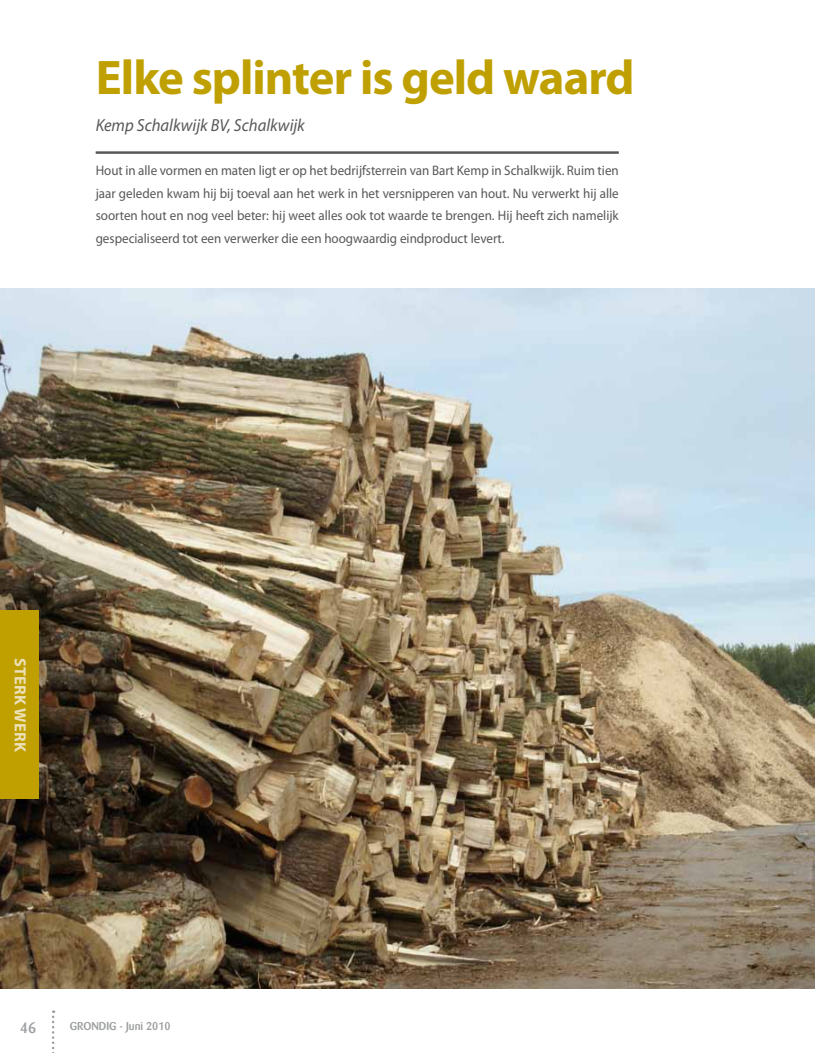
<style>
.page{position:relative;width:815px;height:1053px;background:#fff}
.page>*{position:absolute;margin:0;border:0;box-sizing:border-box;transform-origin:0 0}
.t1{font:700 48.75px "Myriad Pro";letter-spacing:-.02em;color:#bfa000}
.t2{font:italic 17.5px "Myriad Pro";color:#58585a;scale:.95 1}
.t3{font:700 16.25px "Myriad Pro";color:#ece0b8}
.t4{font:500 15px "Barmeno Pro";color:#9c9e9f}
.t5{font:13.75px/22.5px "Myriad Pro";color:#58585a;text-align:justify;scale:.95 1}
.t6{font:500 11.25px "Barmeno Pro";color:#9c9e9f}
</style>
<div class="page">
<img style="left:0;top:289px;width:815px;height:699px">
<svg style="left:52px;top:1010px;width:2px;height:43px"></svg>
<div style="left:0;top:610px;width:38px;height:189px;background:#bfa000"></div>
<hr style="left:96px;top:151px;width:523px;height:3px;background:#58585a">
<h1 class="t1" style="left:96px;top:46px;width:540px">Elke splinter is geld waard</h1>
<p class="t2" style="left:96px;top:115px;width:222px">Kemp Schalkwijk BV, Schalkwijk</p>
<p class="t5" style="left:96px;top:159px;width:552px">Hout in alle vormen en maten ligt er op het bedrijfsterrein van Bart Kemp in Schalkwijk. Ruim tien jaar geleden kwam hij bij toeval aan het werk in het versnipperen van hout. Nu verwerkt hij alle soorten hout en nog veel beter: hij weet alles ook tot waarde te brengen. Hij heeft zich namelijk gespecialiseerd tot een verwerker die een hoogwaardig eindproduct levert.</p>
<p class="t3" style="left:31px;top:657px;width:96px;rotate:90deg">sterk werk</p>
<p class="t4" style="left:20px;top:1017px;width:18px">46</p>
<p class="t6" style="left:70px;top:1018px;width:102px">GRONDIG - Juni 2010</p>
</div>
